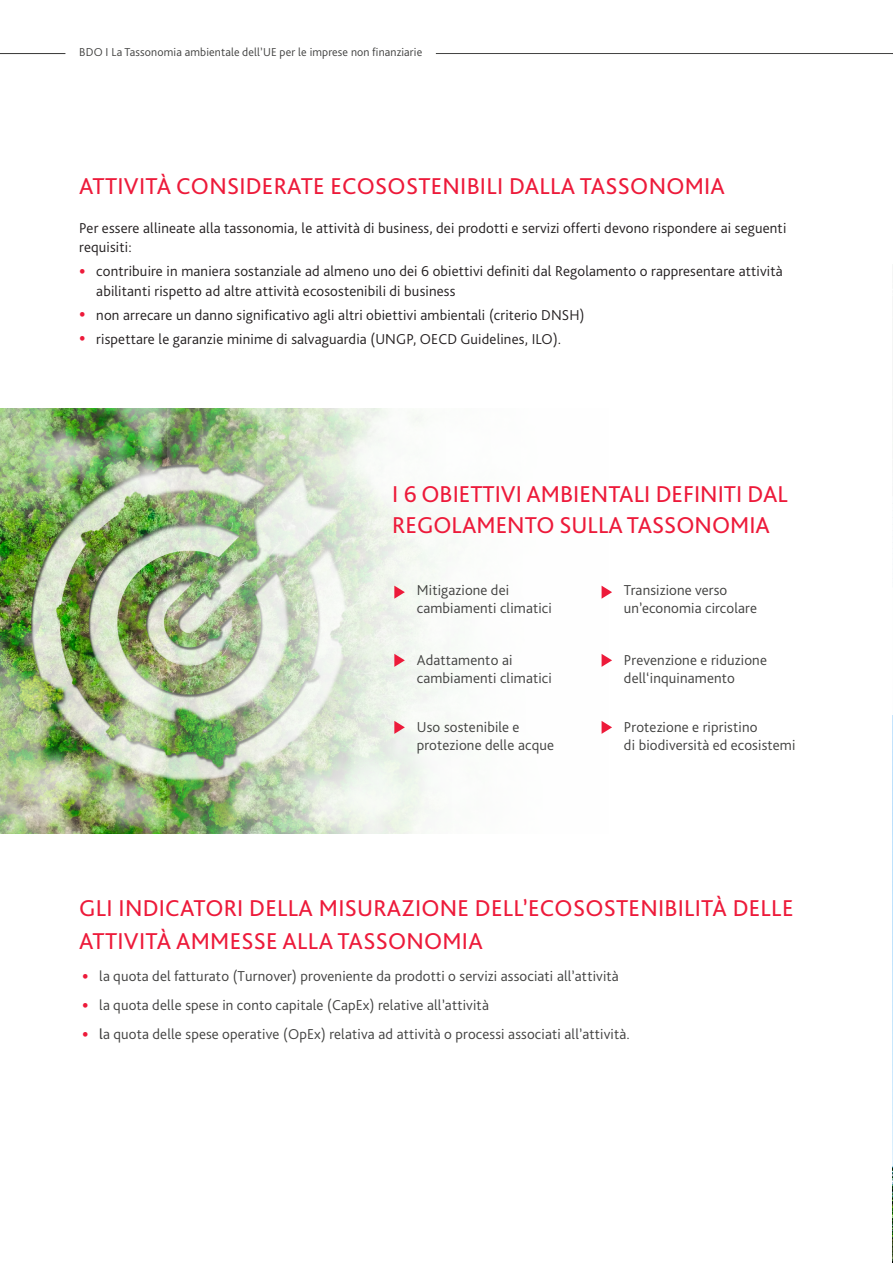
<style>
.page{position:relative;width:893px;height:1263px;background:#fff}
.page>*{position:absolute;margin:0;border:0;box-sizing:border-box;transform-origin:0 0}
.t1{font:24px/33px "Bliss Pro";letter-spacing:.01em;color:#ed1a3a}
.t2{font:300 15px/18px "Bliss Pro";letter-spacing:.01em;color:#414140}
.t3{font:300 15px/19.5px "Bliss Pro";letter-spacing:.01em;color:#231f20}
.t4{font:300 12px "Bliss Pro";letter-spacing:.01em;color:#414140}
.s1{font-weight:400;font-size:21px;color:#ed1a3a}
.s2{font-weight:400}
</style>
<div class="page">
<img style="left:892px;top:716px;width:1px;height:547px">
<img style="left:0;top:409px;width:167px;height:424px">
<img style="left:167px;top:408px;width:91px;height:426px">
<svg style="left:258px;top:408px;width:344px;height:426px"></svg>
<hr style="left:436px;top:53px;width:457px;height:1px;background:#414140">
<hr style="left:0;top:53px;width:65px;height:1px;background:#414140">
<svg style="left:394px;top:586px;width:11px;height:13px"></svg>
<svg style="left:394px;top:654px;width:11px;height:13px"></svg>
<svg style="left:394px;top:721px;width:11px;height:13px"></svg>
<svg style="left:602px;top:586px;width:10px;height:13px"></svg>
<svg style="left:602px;top:654px;width:10px;height:13px"></svg>
<svg style="left:602px;top:721px;width:10px;height:13px"></svg>
<p class="t4" style="left:79px;top:44px;width:344px">BDO I La Tassonomia ambientale dell’UE per le imprese non finanziarie</p>
<h1 class="t1" style="left:79px;top:169px;width:647px">ATTIVITÀ CONSIDERATE ECOSOSTENIBILI DALLA TASSONOMIA</h1>
<p class="t3" style="left:79px;top:218px;width:709px">Per essere allineate alla tassonomia, le attività di business, dei prodotti e servizi offerti devono rispondere ai seguenti requisiti:</p>
<p class="t3" style="left:96px;top:261px;width:688px;text-indent:-17px"><span class="s1">•</span> contribuire in maniera sostanziale ad almeno uno dei 6 obiettivi definiti dal Regolamento o rappresentare attività abilitanti rispetto ad altre attività ecosostenibili di business</p>
<p class="t3" style="left:79px;top:305px;width:507px"><span class="s1">•</span> non arrecare un danno significativo agli altri obiettivi ambientali (criterio DNSH)</p>
<p class="t3" style="left:79px;top:329px;width:483px"><span class="s1">•</span> rispettare le garanzie minime di salvaguardia (UNGP, OECD Guidelines, ILO).</p>
<h1 class="t1" style="left:392px;top:477px;width:397px;line-height:31.5px">I 6 OBIETTIVI AMBIENTALI DEFINITI DAL<br>REGOLAMENTO SULLA TASSONOMIA</h1>
<p class="t2" style="left:417px;top:581px;width:137px">Mitigazione dei cambiamenti climatici</p>
<p class="t2" style="left:417px;top:650px;width:137px">Adattamento ai cambiamenti climatici</p>
<p class="t2" style="left:417px;top:718px;width:139px">Uso sostenibile e protezione delle acque</p>
<p class="t2" style="left:624px;top:581px;width:135px">Transizione verso un’economia circolare</p>
<p class="t2" style="left:624px;top:650px;width:145px">Prevenzione e riduzione dell‘inquinamento</p>
<p class="t2" style="left:624px;top:718px;width:173px">Protezione e ripristino<br>di biodiversità ed ecosistemi</p>
<h1 class="t1" style="left:79px;top:890px;width:716px">GLI INDICATORI DELLA MISURAZIONE DELL’ECOSOSTENIBILITÀ DELLE<br>ATTIVITÀ AMMESSE ALLA TASSONOMIA</h1>
<p class="t2" style="left:82px;top:967px;width:538px"><span class="s1">•</span> la quota del fatturato (Turnover) proveniente da prodotti o servizi associati all’attività</p>
<p class="t2" style="left:82px;top:996px;width:408px"><span class="s1">•</span> la quota delle spese in conto capitale (CapEx) relative all’attività</p>
<p class="t2" style="left:82px;top:1025px;width:549px"><span class="s1">•</span> <span class="s2">l</span>a quota delle spese operative (OpEx) relativa ad attività o processi associati all’attività.</p>
</div>
